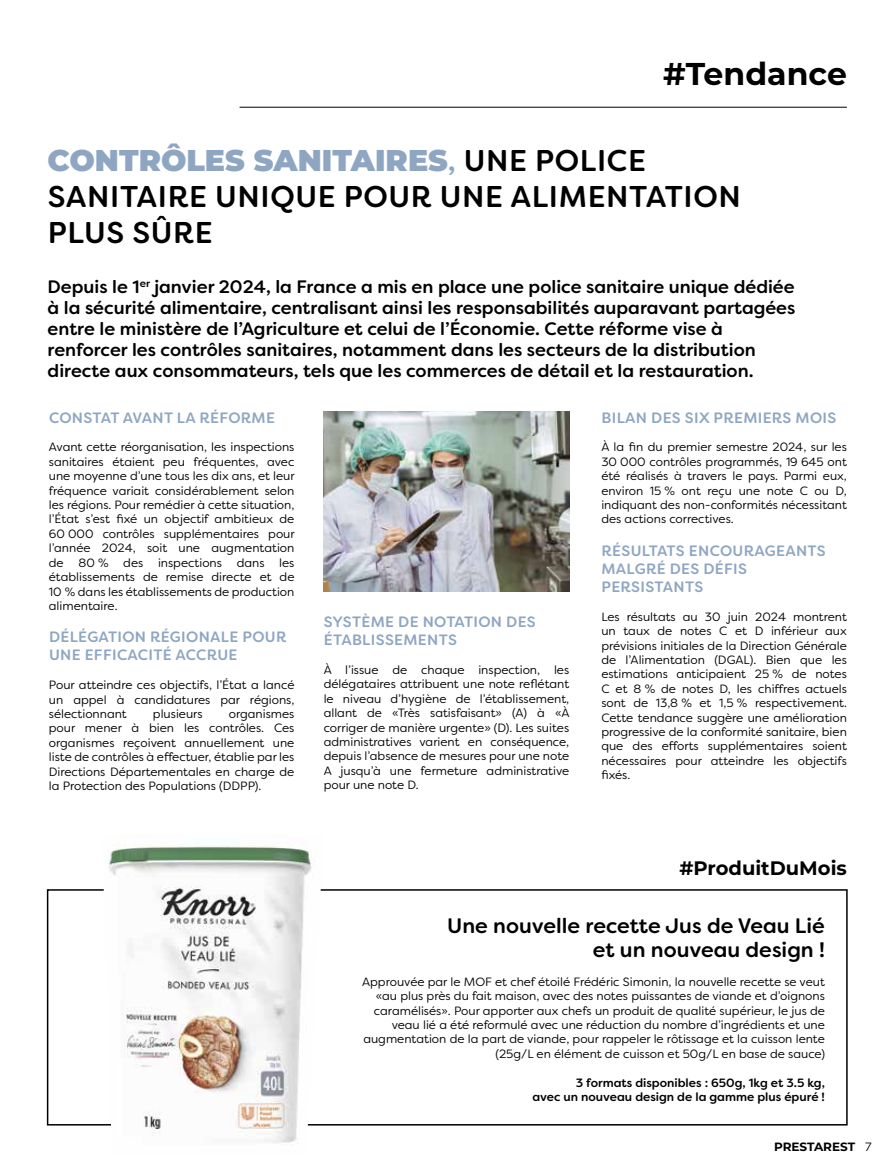
<style>
.page{position:relative;width:893px;height:1170px;background:#fff}
.page>*{position:absolute;margin:0;border:0;box-sizing:border-box;transform-origin:0 0}
.t1{font:700 31.5px "Montserrat";color:#000}
.t2{font:500 30px/36px "Filson Soft";letter-spacing:.02em;color:#000}
.t3{font:900 30px "Montserrat";color:#8fa6c2}
.t4{font:500 21px/24px "Filson Soft";color:#000;text-align:right}
.t5{font:700 19.5px "Montserrat";color:#000}
.t6{font:500 18px/21px "Filson Soft";color:#000}
.t7{font:500 15px/18px "Filson Soft";letter-spacing:.02em;color:#8fa6c2}
.t8{font:12px/14.4px "Filson Soft";color:#000;text-align:justify}
.t9{font:500 12px/14.4px "Filson Soft";color:#000;text-align:right}
.t10{font:700 12px "Montserrat";color:#000}
.s1{font-family:"Filson Soft";font-weight:500}
.s2{font-family:"Filson Soft";font-weight:500;color:#000}
.s3{font-family:"Filson Soft";font-weight:400}
</style>
<div class="page">
<div style="left:47px;top:889px;width:801px;height:236px;border:2px solid #000"></div>
<hr style="left:240px;top:107px;width:607px;height:1px;background:#000">
<img style="left:324px;top:412px;width:245px;height:179px">
<img style="left:102px;top:845px;width:222px;height:298px">
<h1 class="t1" style="left:663px;top:51px;width:185px">#Tendance</h1>
<h2 class="t3" style="left:48px;top:138px;width:600px">CONTRÔLES SANITAIRES<span class="s1">,</span> <span class="s2">UNE POLICE</span></h2>
<h2 class="t2" style="left:48px;top:178px;width:694px">SANITAIRE UNIQUE POUR UNE ALIMENTATION<br>PLUS SÛRE</h2>
<p class="t6" style="left:48px;top:276px;width:749px">Depuis le 1<sup>er</sup> janvier 2024, la France a mis en place une police sanitaire unique dédiée à la sécurité alimentaire, centralisant ainsi les responsabilités auparavant partagées entre le ministère de l’Agriculture et celui de l’Économie. Cette réforme vise à renforcer les contrôles sanitaires, notamment dans les secteurs de la distribution directe aux consommateurs, tels que les commerces de détail et la restauration.</p>
<p class="t7" style="left:49px;top:408px;width:227px">CONSTAT AVANT LA RÉFORME</p>
<p class="t8" style="left:49px;top:440px;width:247px">Avant cette réorganisation, les inspections sanitaires étaient peu fréquentes, avec une moyenne d’une tous les dix ans, et leur fréquence variait considérablement selon les régions. Pour remédier à cette situation, l’État s’est fixé un objectif ambitieux de 60 000 contrôles supplémentaires pour l’année 2024, soit une augmentation de 80 % des inspections dans les établissements de remise directe et de 10 % dans les établissements de production alimentaire.</p>
<p class="t7" style="left:49px;top:628px;width:239px">DÉLÉGATION RÉGIONALE POUR<br>UNE EFFICACITÉ ACCRUE</p>
<p class="t8" style="left:49px;top:677px;width:247px">Pour atteindre ces objectifs, l’État a lancé un appel à candidatures par régions, sélectionnant</p>
<p class="t7" style="left:601px;top:408px;width:236px">BILAN DES SIX PREMIERS MOIS</p>
<p class="t8" style="left:601px;top:440px;width:247px">À la fin du premier semestre 2024, sur les 30 000 contrôles programmés, 19 645 ont été réalisés à travers le pays. Parmi eux, environ 15 % ont reçu une note C ou D, indiquant des non-conformités nécessitant des actions correctives.</p>
<p class="t7" style="left:601px;top:541px;width:226px">RÉSULTATS ENCOURAGEANTS<br>MALGRÉ DES DÉFIS<br>PERSISTANTS</p>
<p class="t8" style="left:601px;top:609px;width:247px">Les résultats au 30 juin 2024 montrent un taux de notes C et D inférieur aux prévisions initiales de la Direction Générale de l’Alimentation (DGAL). Bien que les estimations anticipaient 25 % de notes C et 8 % de notes D, les chiffres actuels sont de 13,8 % et 1,5 % respectivement.<br>Cette tendance suggère une amélioration progressive de la conformité sanitaire, bien que des efforts supplémentaires soient nécessaires pour atteindre les objectifs fixés.</p>
<p class="t7" style="left:324px;top:612px;width:213px">SYSTÈME DE NOTATION DES<br>ÉTABLISSEMENTS</p>
<p class="t8" style="left:324px;top:662px;width:247px">À l’issue de chaque inspection, les délégataires attribuent une note reflétant le niveau d’hygiène de l’établissement, allant de «Très satisfaisant» (A) à «À corriger de manière urgente» (D). Les suites administratives varient en conséquence, depuis l’absence de mesures pour une note A jusqu’à une fermeture administrative pour une note D.</p>
<p class="t8" style="left:153px;top:706px;width:51px">plusieurs</p>
<p class="t8" style="left:49px;top:706px;width:247px;text-indent:180px">organismes pour mener à bien les contrôles. Ces organismes reçoivent annuellement une liste de contrôles à effectuer, établie par les Directions Départementales en charge de la Protection des Populations (DDPP).</p>
<h3 class="t5" style="left:679px;top:854px;width:169px">#ProduitDuMois</h3>
<h3 class="t4" style="left:447px;top:913px;width:379px">Une nouvelle recette Jus de Veau Lié et un nouveau design !</h3>
<p class="t8" style="left:362px;top:974px;width:464px;text-align:right">Approuvée par le MOF et chef étoilé Frédéric Simonin, la nouvelle recette se veut «au plus près du fait maison, avec des notes puissantes de viande et d’oignons caramélisés». Pour apporter aux chefs un produit de qualité supérieur, le jus de veau lié a été reformulé avec une réduction du nombre d’ingrédients et une augmentation de la part de viande, pour rappeler le rôtissage et la cuisson lente (25g/L en élément de cuisson et 50g/L en base de sauce)</p>
<p class="t9" style="left:532px;top:1075px;width:294px">3 formats disponibles : 650g, 1kg et 3.5 kg,<br>avec un nouveau design de la gamme plus épuré !</p>
<p class="t10" style="left:774px;top:1137px;width:99px">PRESTAREST <span class="s3">7</span></p>
</div>
